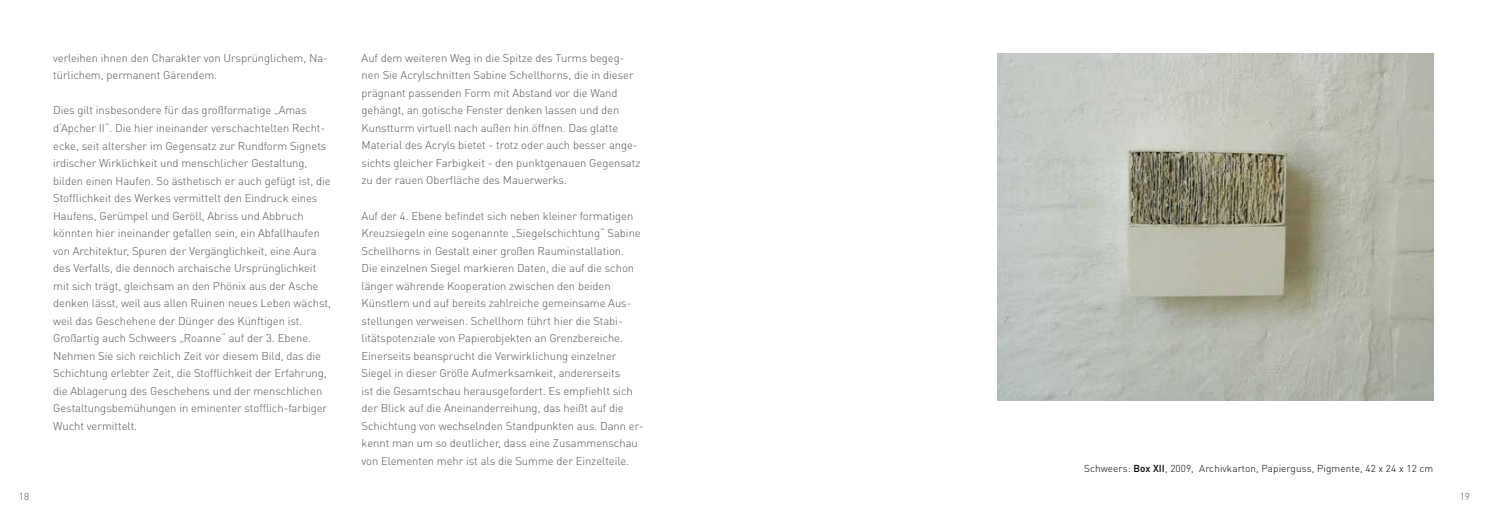
<style>
.page{position:relative;width:1489px;height:525px;background:#fff}
.page>*{position:absolute;margin:0;border:0;box-sizing:border-box;transform-origin:0 0}
.t1{font:300 11.25px/17.5px "DIN Pro";letter-spacing:-.005em;color:#555458}
.t2{font:300 10px "DIN Pro";letter-spacing:.01em;color:#000}
.t3{font:300 10px "DIN Pro";color:#555458}
.s1{font-weight:500}
</style>
<div class="page">
<img style="left:997px;top:53px;width:436px;height:347px">
<p class="t1" style="left:53px;top:49px;width:276px">verleihen ihnen den Charakter von Ursprünglichem, Na&shy;türlichem, permanent Gärendem.</p>
<p class="t1" style="left:53px;top:101px;width:279px">Dies gilt insbesondere für das großformatige „Amas d‘Apcher II“. Die hier ineinander verschachtelten Recht&shy;ecke, seit altersher im Gegensatz zur Rundform Signets irdischer Wirklichkeit und menschlicher Gestaltung, bilden einen Haufen. So ästhetisch er auch gefügt ist, die Stofflichkeit des Werkes vermittelt den Eindruck eines Haufens, Gerümpel und Geröll, Abriss und Abbruch könnten hier ineinander gefallen sein, ein Abfallhaufen von Architektur, Spuren der Vergänglichkeit, eine Aura des Verfalls, die dennoch archaische Ursprünglichkeit mit sich trägt, gleichsam an den Phönix aus der Asche denken lässt, weil aus allen Ruinen neues Leben wächst, weil das Geschehene der Dünger des Künftigen ist.<br>Großartig auch Schweers „Roanne“ auf der 3. Ebene.<br>Nehmen Sie sich reichlich Zeit vor diesem Bild, das die Schichtung erlebter Zeit, die Stofflichkeit der Erfahrung, die Ablagerung des Geschehens und der menschlichen Gestaltungsbemühungen in eminenter stofflich-farbiger Wucht vermittelt.</p>
<p class="t1" style="left:361px;top:48px;width:280px">Auf dem weiteren Weg in die Spitze des Turms begeg&shy;nen Sie Acrylschnitten Sabine Schellhorns, die in dieser prägnant passenden Form mit Abstand vor die Wand gehängt, an gotische Fenster denken lassen und den Kunstturm virtuell nach außen hin öffnen. Das glatte Material des Acryls bietet - trotz oder auch besser ange&shy;sichts gleicher Farbigkeit - den punktgenauen Gegensatz zu der rauen Oberfläche des Mauerwerks.</p>
<p class="t1" style="left:361px;top:206px;width:284px">Auf der 4. Ebene befindet sich neben kleiner formatigen Kreuzsiegeln eine sogenannte „Siegelschichtung“ Sabine Schellhorns in Gestalt einer großen Rauminstallation.<br>Die einzelnen Siegel markieren Daten, die auf die schon länger währende Kooperation zwischen den beiden Künstlern und auf bereits zahlreiche gemeinsame Aus&shy;stellungen verweisen. Schellhorn führt hier die Stabi&shy;litätspotenziale von Papierobjekten an Grenzbereiche.<br>Einerseits beansprucht die Verwirklichung einzelner Siegel in dieser Größe Aufmerksamkeit, andererseits<br>ist die Gesamtschau herausgefordert. Es empfiehlt sich der Blick auf die Aneinanderreihung, das heißt auf die Schichtung von wechselnden Standpunkten aus. Dann er&shy;kennt man um so deutlicher, dass eine Zusammenschau von Elementen mehr ist als die Summe der Einzelteile.</p>
<p class="t2" style="left:1084px;top:461px;width:351px">Schweers: <span class="s1">Box XII</span>, 2009, Archivkarton, Papierguss, Pigmente, 42 x 24 x 12 cm</p>
<p class="t3" style="left:19px;top:489px;width:12px">18</p>
<p class="t3" style="left:1459px;top:489px;width:12px">19</p>
</div>
